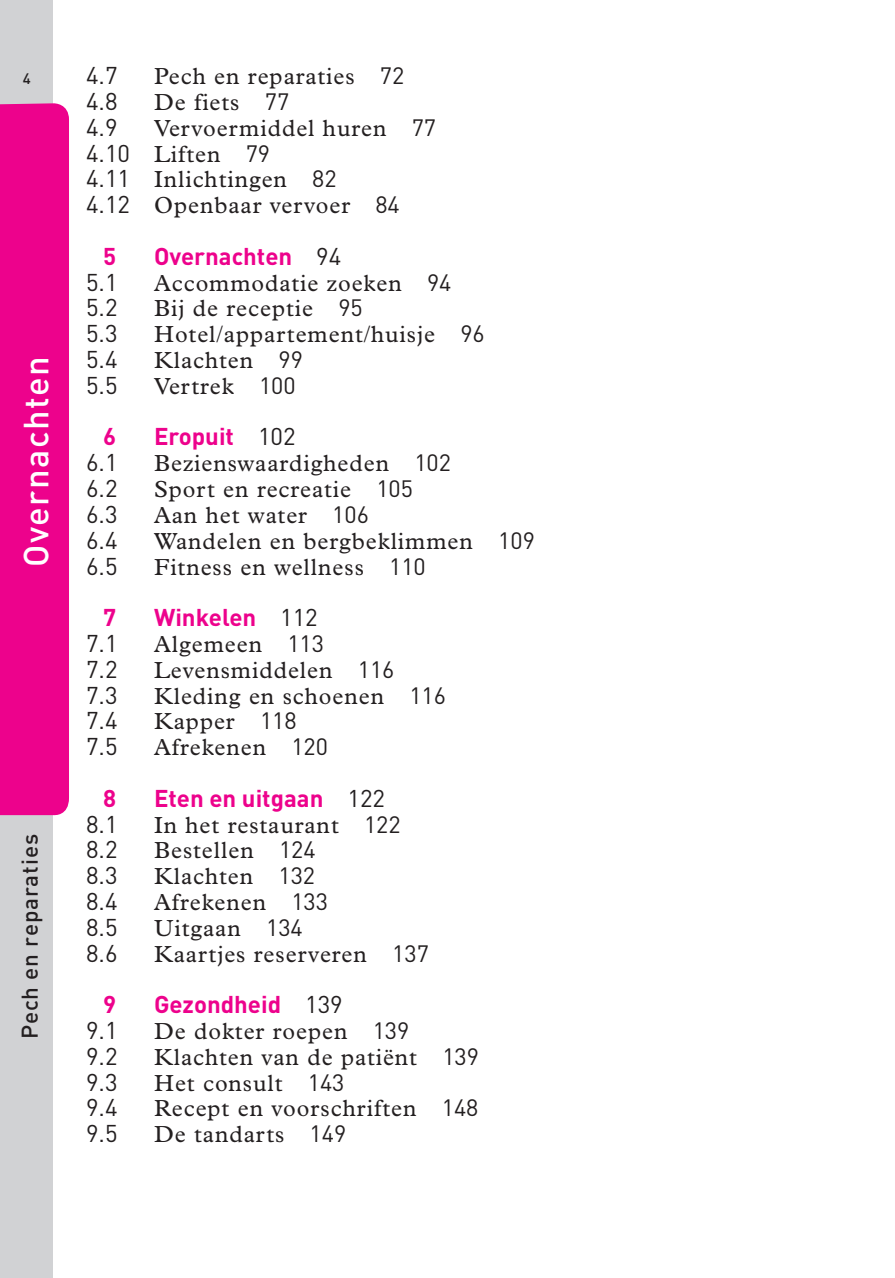
<style>
.page{position:relative;width:895px;height:1278px;background:#fff}
.page>*{position:absolute;margin:0;border:0;box-sizing:border-box;transform-origin:0 0}
.t1{font:500 34.5px "DINOT";letter-spacing:.04em;color:#fff}
.t2{font:24px "DINOT";color:#231f20}
.t3{font:700 24px "DINOT";color:#ed028c}
.t4{font:23.4px/25.8px "Plantin";letter-spacing:.04em;color:#231f20}
.t5{font:500 22.5px "DINOT";letter-spacing:.04em;color:#231f20}
.t6{font:500 15px "DINOT";color:#231f20}
.s1{font-family:"DINOT"}
.s2{font-family:"DINOT";font-size:24px}
.s3{font-weight:400;color:#231f20}
</style>
<div class="page">
<div style="left:0;top:0;width:53px;height:1278px;background:#d1d2d4"></div>
<div style="left:0;top:103px;width:69px;height:713px;background:#ed028c"></div>
<p class="t6" style="left:23px;top:69px;width:9px">4</p>
<p class="t2" style="left:86px;top:59px;width:33px">4.7</p>
<p class="t4" style="left:154px;top:63px;width:252px">Pech en reparaties <span class="s1">72</span></p>
<p class="t2" style="left:86px;top:85px;width:33px">4.8</p>
<p class="t4" style="left:154px;top:89px;width:137px">De fiets <span class="s1">77</span></p>
<p class="t2" style="left:86px;top:111px;width:33px">4.9</p>
<p class="t4" style="left:86px;top:115px;width:352px;text-indent:68px">Vervoermiddel huren <span class="s1">77<br></span><span class="s2">4.10</span> Liften <span class="s1">79<br></span><span class="s2">4.11</span> Inlichtingen <span class="s1">82<br></span><span class="s2">4.12</span> Openbaar vervoer <span class="s1">84</span></p>
<p class="t3" style="left:103px;top:240px;width:15px">5</p>
<p class="t3" style="left:154px;top:240px;width:189px">Overnachten <span class="s3">94</span></p>
<p class="t2" style="left:86px;top:266px;width:33px">5.1</p>
<p class="t4" style="left:154px;top:270px;width:299px">Accommodatie zoeken <span class="s1">94</span></p>
<p class="t2" style="left:86px;top:291px;width:33px">5.2</p>
<p class="t4" style="left:154px;top:295px;width:210px">Bij de receptie <span class="s1">95</span></p>
<p class="t2" style="left:86px;top:317px;width:33px">5.3</p>
<p class="t4" style="left:154px;top:321px;width:332px">Hotel/appartement/huisje <span class="s1">96</span></p>
<p class="t2" style="left:86px;top:343px;width:33px">5.4</p>
<p class="t4" style="left:154px;top:347px;width:150px">Klachten <span class="s1">99</span></p>
<p class="t2" style="left:86px;top:369px;width:33px">5.5</p>
<p class="t4" style="left:154px;top:373px;width:143px">Vertrek <span class="s1">100</span></p>
<p class="t3" style="left:103px;top:420px;width:15px">6</p>
<p class="t3" style="left:154px;top:420px;width:143px">Eropuit <span class="s3">102</span></p>
<p class="t2" style="left:86px;top:446px;width:33px">6.1</p>
<p class="t4" style="left:154px;top:450px;width:298px">Bezienswaardigheden <span class="s1">102</span></p>
<p class="t2" style="left:86px;top:472px;width:33px">6.2</p>
<p class="t4" style="left:154px;top:476px;width:260px">Sport en recreatie <span class="s1">105</span></p>
<p class="t2" style="left:86px;top:498px;width:33px">6.3</p>
<p class="t4" style="left:154px;top:502px;width:216px">Aan het water <span class="s1">106</span></p>
<p class="t2" style="left:86px;top:524px;width:33px">6.4</p>
<p class="t4" style="left:154px;top:528px;width:382px">Wandelen en bergbeklimmen <span class="s1">109</span></p>
<p class="t2" style="left:86px;top:549px;width:33px">6.5</p>
<p class="t4" style="left:154px;top:553px;width:273px">Fitness en wellness <span class="s1">110</span></p>
<p class="t3" style="left:103px;top:601px;width:15px">7</p>
<p class="t3" style="left:154px;top:601px;width:165px">Winkelen <span class="s3">112</span></p>
<p class="t2" style="left:86px;top:627px;width:33px">7.1</p>
<p class="t4" style="left:154px;top:631px;width:171px">Algemeen <span class="s1">113</span></p>
<p class="t2" style="left:86px;top:653px;width:33px">7.2</p>
<p class="t4" style="left:154px;top:657px;width:242px">Levensmiddelen <span class="s1">116</span></p>
<p class="t2" style="left:86px;top:678px;width:33px">7.3</p>
<p class="t4" style="left:154px;top:682px;width:293px">Kleding en schoenen <span class="s1">116</span></p>
<p class="t2" style="left:86px;top:704px;width:33px">7.4</p>
<p class="t4" style="left:154px;top:708px;width:144px">Kapper <span class="s1">118</span></p>
<p class="t2" style="left:86px;top:730px;width:33px">7.5</p>
<p class="t4" style="left:154px;top:734px;width:175px">Afrekenen <span class="s1">120</span></p>
<p class="t3" style="left:103px;top:782px;width:15px">8</p>
<p class="t3" style="left:154px;top:782px;width:232px">Eten en uitgaan <span class="s3">122</span></p>
<p class="t2" style="left:86px;top:807px;width:33px">8.1</p>
<p class="t4" style="left:154px;top:811px;width:248px">In het restaurant <span class="s1">122</span></p>
<p class="t2" style="left:86px;top:833px;width:33px">8.2</p>
<p class="t4" style="left:154px;top:837px;width:163px">Bestellen <span class="s1">124</span></p>
<p class="t2" style="left:86px;top:859px;width:33px">8.3</p>
<p class="t4" style="left:154px;top:863px;width:163px">Klachten <span class="s1">132</span></p>
<p class="t2" style="left:86px;top:885px;width:33px">8.4</p>
<p class="t4" style="left:154px;top:889px;width:175px">Afrekenen <span class="s1">133</span></p>
<p class="t2" style="left:86px;top:911px;width:33px">8.5</p>
<p class="t4" style="left:154px;top:915px;width:150px">Uitgaan <span class="s1">134</span></p>
<p class="t2" style="left:86px;top:936px;width:33px">8.6</p>
<p class="t4" style="left:154px;top:940px;width:276px">Kaartjes reserveren <span class="s1">137</span></p>
<p class="t3" style="left:103px;top:988px;width:15px">9</p>
<p class="t3" style="left:154px;top:988px;width:190px">Gezondheid <span class="s3">139</span></p>
<p class="t2" style="left:86px;top:1014px;width:33px">9.1</p>
<p class="t4" style="left:154px;top:1018px;width:257px">De dokter roepen <span class="s1">139</span></p>
<p class="t2" style="left:86px;top:1040px;width:33px">9.2</p>
<p class="t4" style="left:154px;top:1044px;width:326px">Klachten van de patiënt <span class="s1">139</span></p>
<p class="t2" style="left:86px;top:1065px;width:33px">9.3</p>
<p class="t4" style="left:154px;top:1069px;width:192px">Het consult <span class="s1">143</span></p>
<p class="t2" style="left:86px;top:1091px;width:33px">9.4</p>
<p class="t4" style="left:154px;top:1095px;width:326px">Recept en voorschriften <span class="s1">148</span></p>
<p class="t2" style="left:86px;top:1117px;width:33px">9.5</p>
<p class="t4" style="left:154px;top:1121px;width:194px">De tandarts <span class="s1">149</span></p>
<h1 class="t1" style="left:12px;top:566px;width:211px;rotate:-90deg">Overnachten</h1>
<p class="t5" style="left:14px;top:1039px;width:206px;rotate:-90deg">Pech en reparaties</p>
</div>
